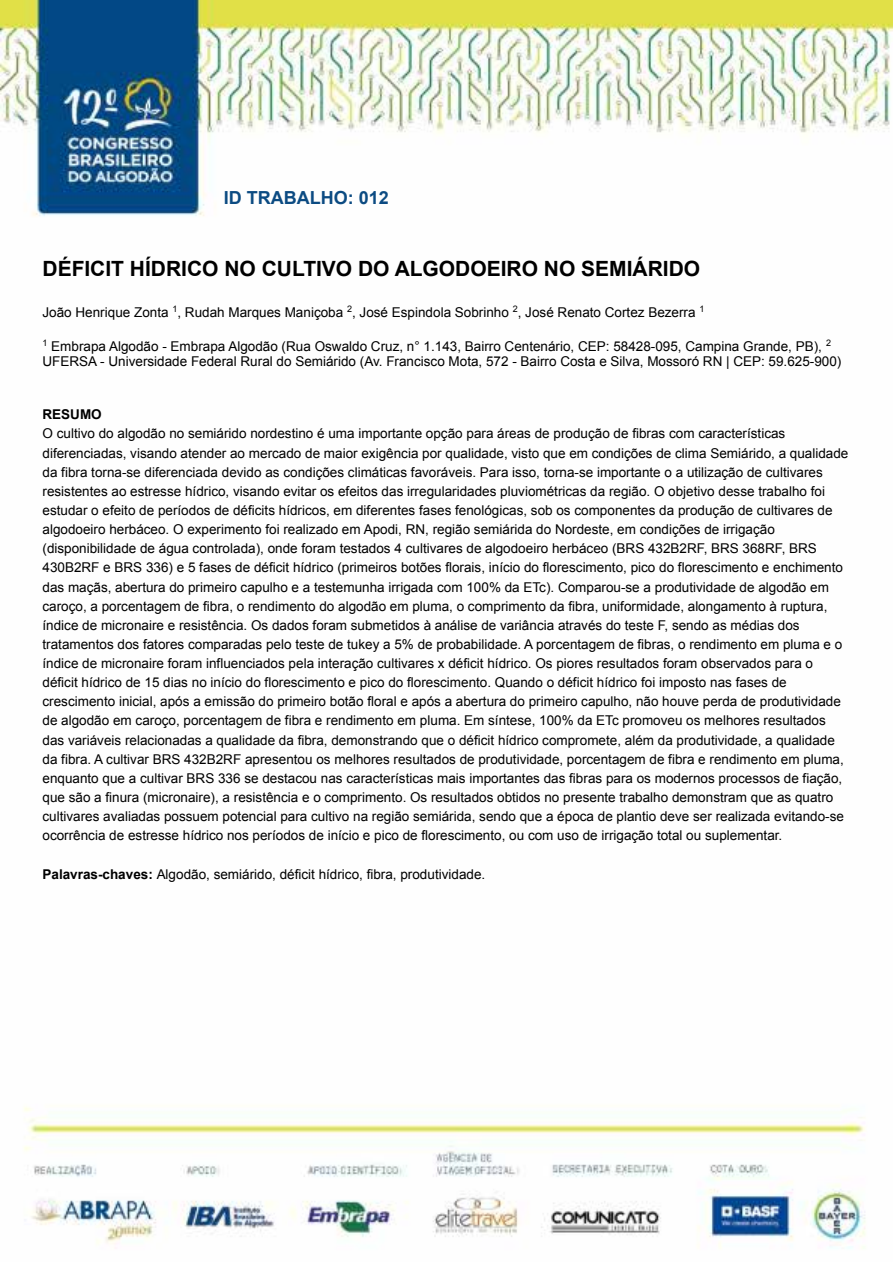
<style>
.page{position:relative;width:893px;height:1262px;background:#fff}
.page>*{position:absolute;margin:0;border:0;box-sizing:border-box;transform-origin:0 0}
.t1{font:700 21px "Arial";color:#000}
.t2{font:700 18px "Arial";color:#0c4b82}
.t3{font:13.5px/19px "Arial";color:#000}
.t4{font:700 13.5px "Arial";color:#000}
.s1{font-weight:700}
</style>
<div class="page">
<img style="left:0;top:0;width:892px;height:1249px">
<h2 class="t2" style="left:224px;top:191px;width:166px">ID TRABALHO: 012</h2>
<h1 class="t1" style="left:43px;top:260px;width:659px">DÉFICIT HÍDRICO NO CULTIVO DO ALGODOEIRO NO SEMIÁRIDO</h1>
<p class="t3" style="left:43px;top:304px;width:663px">João Henrique Zonta <sup>1</sup>, Rudah Marques Maniçoba <sup>2</sup>, José Espindola Sobrinho <sup>2</sup>, José Renato Cortez Bezerra <sup>1</sup></p>
<p class="t3" style="left:43px;top:339px;width:800px;line-height:15.8px"><sup>1</sup> Embrapa Algodão - Embrapa Algodão (Rua Oswaldo Cruz, n° 1.143, Bairro Centenário, CEP: 58428-095, Campina Grande, PB), <sup>2<br></sup>UFERSA - Universidade Federal Rural do Semiárido (Av. Francisco Mota, 572 - Bairro Costa e Silva, Mossoró RN | CEP: 59.625-900)</p>
<p class="t4" style="left:43px;top:409px;width:61px">RESUMO</p>
<p class="t3" style="left:43px;top:425px;width:807px">O cultivo do algodão no semiárido nordestino é uma importante opção para áreas de produção de fibras com características diferenciadas, visando atender ao mercado de maior exigência por qualidade, visto que em condições de clima Semiárido, a qualidade da fibra torna-se diferenciada devido as condições climáticas favoráveis. Para isso, torna-se importante o a utilização de cultivares resistentes ao estresse hídrico, visando evitar os efeitos das irregularidades pluviométricas da região. O objetivo desse trabalho foi estudar o efeito de períodos de déficits hídricos, em diferentes fases fenológicas, sob os componentes da produção de cultivares de algodoeiro herbáceo. O experimento foi realizado em Apodi, RN, região semiárida do Nordeste, em condições de irrigação (disponibilidade de água controlada), onde foram testados 4 cultivares de algodoeiro herbáceo (BRS 432B2RF, BRS 368RF, BRS 430B2RF e BRS 336) e 5 fases de déficit hídrico (primeiros botões florais, início do florescimento, pico do florescimento e enchimento das maçãs, abertura do primeiro capulho e a testemunha irrigada com 100% da ETc). Comparou-se a produtividade de algodão em caroço, a porcentagem de fibra, o rendimento do algodão em pluma, o comprimento da fibra, uniformidade, alongamento à ruptura, índice de micronaire e resistência. Os dados foram submetidos à análise de variância através do teste F, sendo as médias dos tratamentos dos fatores comparadas pelo teste de tukey a 5% de probabilidade. A porcentagem de fibras, o rendimento em pluma e o índice de micronaire foram influenciados pela interação cultivares x déficit hídrico. Os piores resultados foram observados para o déficit hídrico de 15 dias no início do florescimento e pico do florescimento. Quando o déficit hídrico foi imposto nas fases de crescimento inicial, após a emissão do primeiro botão floral e após a abertura do primeiro capulho, não houve perda de produtividade de algodão em caroço, porcentagem de fibra e rendimento em pluma. Em síntese, 100% da ETc promoveu os melhores resultados das variáveis relacionadas a qualidade da fibra, demonstrando que o déficit hídrico compromete, além da produtividade, a qualidade da fibra. A cultivar BRS 432B2RF apresentou os melhores resultados de produtividade, porcentagem de fibra e rendimento em pluma, enquanto que a cultivar BRS 336 se destacou nas características mais importantes das fibras para os modernos processos de fiação, que são a finura (micronaire), a resistência e o comprimento. Os resultados obtidos no presente trabalho demonstram que as quatro cultivares avaliadas possuem potencial para cultivo na região semiárida, sendo que a época de plantio deve ser realizada evitando-se ocorrência de estresse hídrico nos períodos de início e pico de florescimento, ou com uso de irrigação total ou suplementar.</p>
<p class="t3" style="left:43px;top:865px;width:444px"><span class="s1">Palavras-chaves:</span> Algodão, semiárido, déficit hídrico, fibra, produtividade.</p>
</div>
